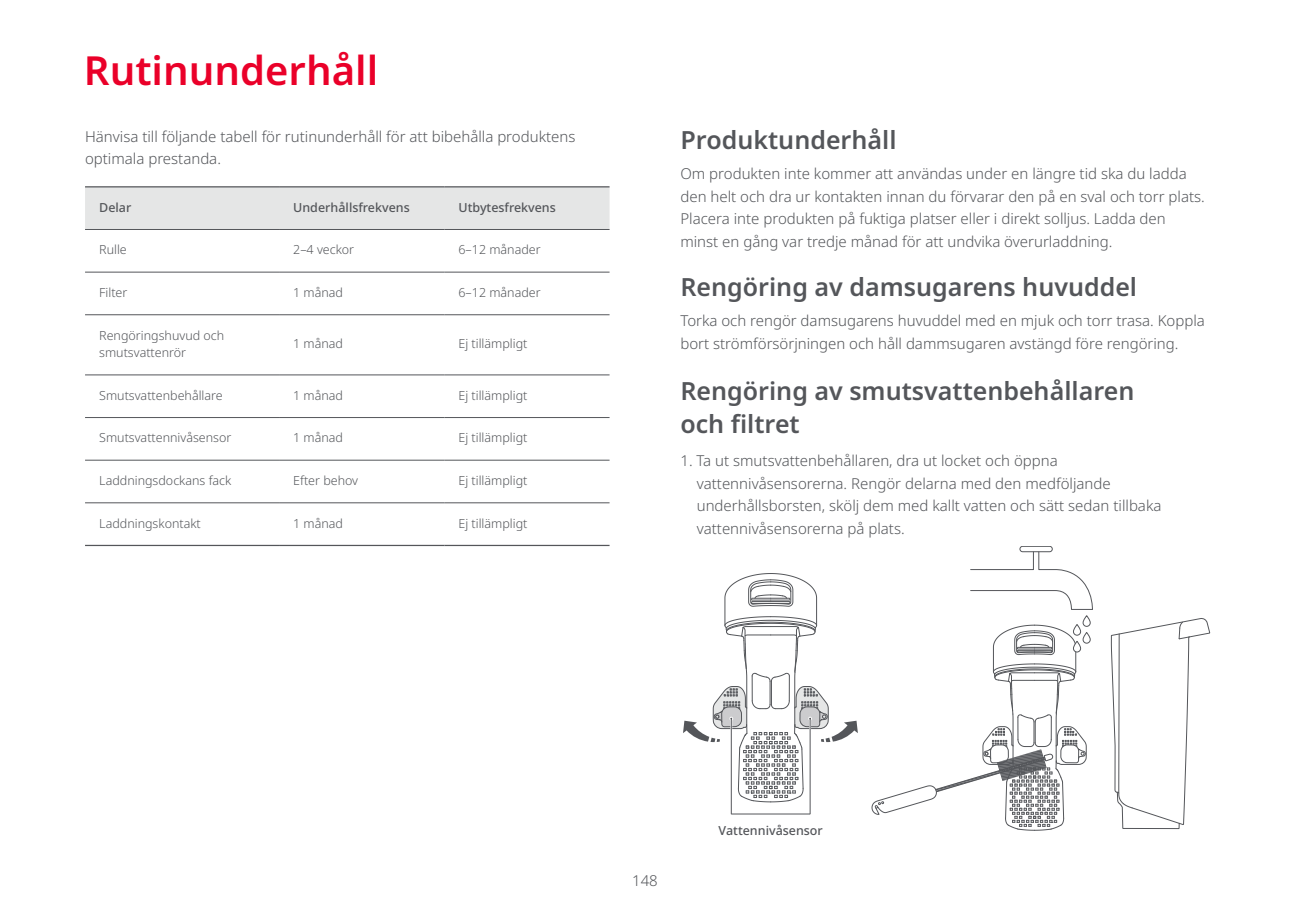
<style>
.page{position:relative;width:1290px;height:922px;background:#fff}
.page>*{position:absolute;margin:0;border:0;box-sizing:border-box;transform-origin:0 0}
.t1{font:600 40px "Noto Sans";color:#ea0029}
.t2{font:600 25px/32.5px "Noto Sans";color:#54565a}
.t3{font:300 15px/22.5px "Noto Sans";color:#54565a}
.t4{font:300 12.5px/17.5px "Noto Sans";color:#54565a}
.t5{font:500 12.5px "Noto Sans";color:#54565a}
</style>
<div class="page">
<div style="left:85px;top:187px;width:524px;height:42px;background:#e5e6e6"></div>
<hr style="left:85px;top:544px;width:194px;height:2px;background:#54565a">
<hr style="left:279px;top:544px;width:165px;height:2px;background:#54565a">
<hr style="left:444px;top:544px;width:165px;height:2px;background:#54565a">
<hr style="left:85px;top:186px;width:194px;height:1px;background:#54565a">
<hr style="left:279px;top:186px;width:165px;height:1px;background:#54565a">
<hr style="left:444px;top:186px;width:165px;height:1px;background:#54565a">
<hr style="left:85px;top:229px;width:194px;height:1px;background:#54565a">
<hr style="left:279px;top:229px;width:165px;height:1px;background:#54565a">
<hr style="left:444px;top:229px;width:165px;height:1px;background:#54565a">
<hr style="left:85px;top:271px;width:194px;height:1px;background:#54565a">
<hr style="left:279px;top:271px;width:165px;height:1px;background:#54565a">
<hr style="left:444px;top:271px;width:165px;height:1px;background:#54565a">
<hr style="left:85px;top:314px;width:194px;height:1px;background:#54565a">
<hr style="left:279px;top:314px;width:165px;height:1px;background:#54565a">
<hr style="left:444px;top:314px;width:165px;height:1px;background:#54565a">
<hr style="left:85px;top:374px;width:194px;height:1px;background:#54565a">
<hr style="left:279px;top:374px;width:165px;height:1px;background:#54565a">
<hr style="left:444px;top:374px;width:165px;height:1px;background:#54565a">
<hr style="left:85px;top:417px;width:194px;height:1px;background:#54565a">
<hr style="left:279px;top:417px;width:165px;height:1px;background:#54565a">
<hr style="left:444px;top:417px;width:165px;height:1px;background:#54565a">
<hr style="left:85px;top:459px;width:194px;height:1px;background:#54565a">
<hr style="left:279px;top:459px;width:165px;height:1px;background:#54565a">
<hr style="left:444px;top:459px;width:165px;height:1px;background:#54565a">
<hr style="left:85px;top:502px;width:194px;height:1px;background:#54565a">
<hr style="left:279px;top:502px;width:165px;height:1px;background:#54565a">
<hr style="left:444px;top:502px;width:165px;height:1px;background:#54565a">
<svg style="left:1110px;top:618px;width:100px;height:211px"></svg>
<svg style="left:970px;top:551px;width:123px;height:59px"></svg>
<div style="left:1019px;top:546px;width:33px;height:6px;border:1px solid #54565a;border-radius:3px"></div>
<div style="left:1083px;top:615px;width:7px;height:11px;border:1px solid #54565a;border-radius:4px"></div>
<div style="left:1083px;top:632px;width:7px;height:11px;border:1px solid #54565a;border-radius:4px"></div>
<svg style="left:871px;top:624px;width:216px;height:206px"></svg>
<hr style="left:731px;top:718px;width:1px;height:96px;background:#54565a">
<svg style="left:683px;top:573px;width:175px;height:229px"></svg>
<hr style="left:810px;top:718px;width:1px;height:96px;background:#54565a">
<hr style="left:731px;top:813px;width:79px;height:1px;background:#54565a">
<h1 class="t1" style="left:84px;top:43px;width:296px">Rutinunderhåll</h1>
<p class="t3" style="left:85px;top:125px;width:492px">Hänvisa till följande tabell för rutinunderhåll för att bibehålla produktens optimala prestanda.</p>
<h2 class="t2" style="left:680px;top:124px;width:218px">Produktunderhåll</h2>
<p class="t3" style="left:680px;top:163px;width:526px">Om produkten inte kommer att användas under en längre tid ska du ladda den helt och dra ur kontakten innan du förvarar den på en sval och torr plats.<br>Placera inte produkten på fuktiga platser eller i direkt solljus. Ladda den minst en gång var tredje månad för att undvika överurladdning.</p>
<p class="t5" style="left:99px;top:198px;width:34px">Delar</p>
<p class="t5" style="left:293px;top:198px;width:118px">Underhållsfrekvens</p>
<p class="t5" style="left:458px;top:198px;width:99px">Utbytesfrekvens</p>
<p class="t4" style="left:99px;top:241px;width:29px">Rulle</p>
<p class="t4" style="left:293px;top:241px;width:62px">2–4 veckor</p>
<p class="t4" style="left:458px;top:241px;width:84px">6–12 månader</p>
<p class="t4" style="left:99px;top:284px;width:30px">Filter</p>
<p class="t4" style="left:293px;top:284px;width:51px">1 månad</p>
<p class="t4" style="left:458px;top:284px;width:84px">6–12 månader</p>
<p class="t4" style="left:99px;top:326px;width:127px">Rengöringshuvud och smutsvattenrör</p>
<p class="t4" style="left:293px;top:335px;width:51px">1 månad</p>
<p class="t4" style="left:458px;top:335px;width:70px">Ej tillämpligt</p>
<p class="t4" style="left:99px;top:387px;width:125px">Smutsvattenbehållare</p>
<p class="t4" style="left:293px;top:387px;width:51px">1 månad</p>
<p class="t4" style="left:458px;top:387px;width:70px">Ej tillämpligt</p>
<p class="t4" style="left:99px;top:429px;width:134px">Smutsvattennivåsensor</p>
<p class="t4" style="left:293px;top:429px;width:51px">1 månad</p>
<p class="t4" style="left:458px;top:429px;width:70px">Ej tillämpligt</p>
<p class="t4" style="left:99px;top:472px;width:134px">Laddningsdockans fack</p>
<p class="t4" style="left:293px;top:472px;width:66px">Efter behov</p>
<p class="t4" style="left:458px;top:472px;width:70px">Ej tillämpligt</p>
<p class="t4" style="left:99px;top:514px;width:103px">Laddningskontakt</p>
<p class="t4" style="left:293px;top:514px;width:51px">1 månad</p>
<p class="t4" style="left:458px;top:514px;width:70px">Ej tillämpligt</p>
<h2 class="t2" style="left:680px;top:271px;width:458px">Rengöring av damsugarens huvuddel</h2>
<p class="t3" style="left:680px;top:310px;width:526px">Torka och rengör damsugarens huvuddel med en mjuk och torr trasa. Koppla bort strömförsörjningen och håll dammsugaren avstängd före rengöring.</p>
<h2 class="t2" style="left:680px;top:375px;width:455px">Rengöring av smutsvattenbehållaren och filtret</h2>
<p class="t3" style="left:697px;top:449px;width:466px;text-indent:-16px">1. Ta ut smutsvattenbehållaren, dra ut locket och öppna vattennivåsensorerna. Rengör delarna med den medföljande underhållsborsten, skölj dem med kallt vatten och sätt sedan tillbaka vattennivåsensorerna på plats.</p>
<p class="t3" style="left:632px;top:869px;width:27px">148</p>
<p class="t5" style="left:718px;top:821px;width:106px">Vattennivåsensor</p>
</div>
